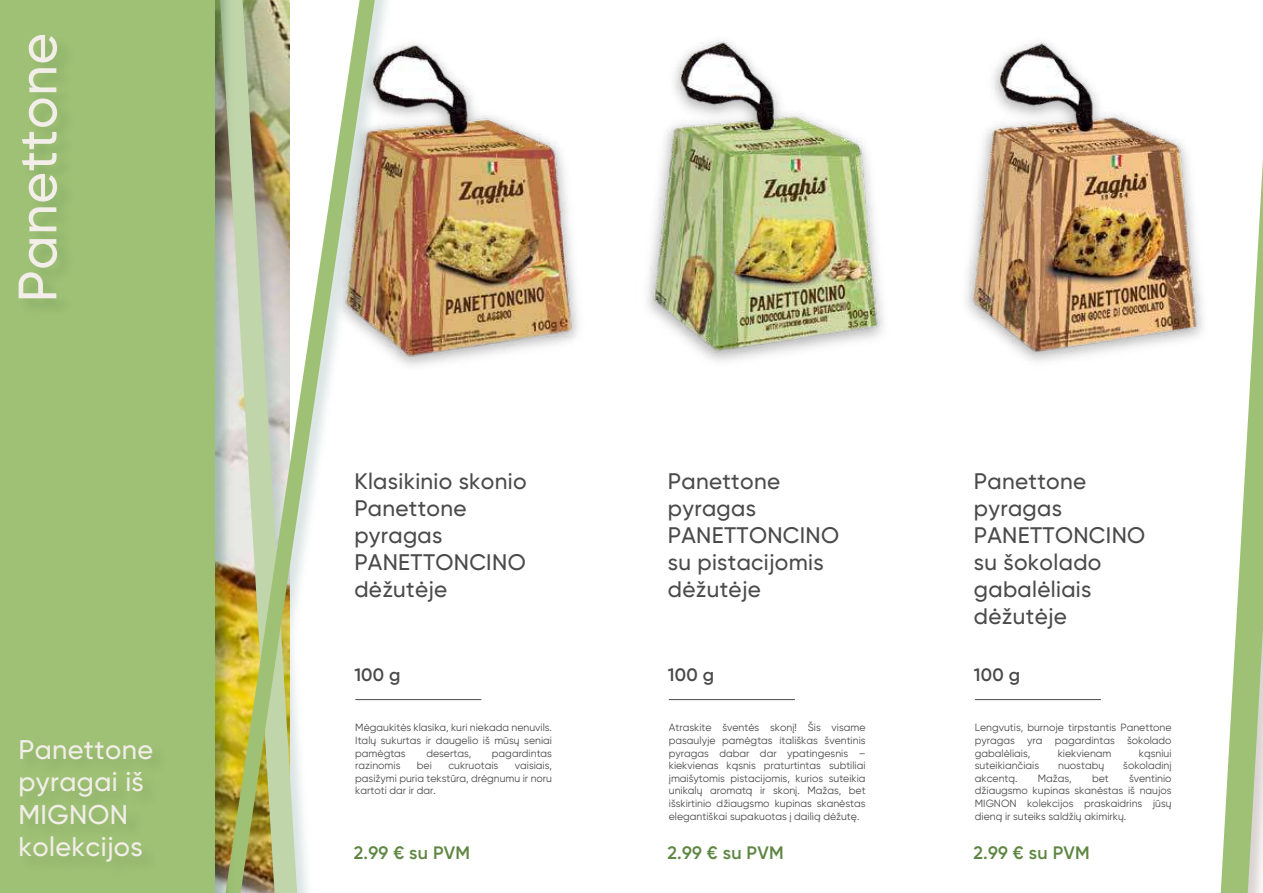
<style>
.page{position:relative;width:1263px;height:893px;background:#fff}
.page>*{position:absolute;margin:0;border:0;box-sizing:border-box;transform-origin:0 0}
.t1{font:500 54px "Gilroy";letter-spacing:.015em;color:#f3eee9}
.t2{font:500 27px/32.4px "Gilroy";letter-spacing:.015em;color:#f3eee9}
.t3{font:500 22.5px/27px "Gilroy";letter-spacing:.015em;color:#4b4a4a}
.t4{font:600 18px "Gilroy";letter-spacing:.015em;color:#5e8642}
.t5{font:600 18px "Gilroy";letter-spacing:.015em;color:#4b4a4a}
.t6{font:10.5px/12.6px "Gilroy";color:#4b4a4a;text-align:justify}
</style>
<div class="page">
<img style="left:410px;top:44px;width:58px;height:322px">
<hr style="left:975px;top:699px;width:126px;height:1px;background:#4b4a4a">
<hr style="left:669px;top:699px;width:126px;height:1px;background:#4b4a4a">
<hr style="left:355px;top:699px;width:126px;height:1px;background:#4b4a4a">
<img style="left:398px;top:44px;width:12px;height:657px">
<img style="left:236px;top:0;width:162px;height:893px">
<svg style="left:1220px;top:509px;width:43px;height:384px"></svg>
<img style="left:468px;top:41px;width:319px;height:320px">
<img style="left:787px;top:42px;width:476px;height:467px">
<img style="left:215px;top:0;width:21px;height:893px">
<div style="left:0;top:0;width:215px;height:893px;background:#9fc175"></div>
<img style="left:215px;top:732px;width:8px;height:152px">
<h1 class="t1" style="left:4px;top:302px;width:271px;rotate:-90deg">Panettone</h1>
<h2 class="t2" style="left:18px;top:733px;width:136px">Panettone pyragai iš<br>MIGNON kolekcijos</h2>
<h3 class="t3" style="left:354px;top:468px;width:174px">Klasikinio skonio<br>Panettone pyragas<br>PANETTONCINO dėžutėje</h3>
<h3 class="t5" style="left:354px;top:664px;width:48px">100 g</h3>
<p class="t6" style="left:355px;top:721px;width:198px">Mėgaukitės klasika, kuri niekada nenuvils.<br>Italų sukurtas ir daugelio iš mūsų seniai pamėgtas</p>
<p class="t6" style="left:426px;top:747px;width:46px">desertas,</p>
<p class="t6" style="left:492px;top:747px;width:62px">pagardintas</p>
<p class="t6" style="left:355px;top:759px;width:47px">razinomis</p>
<p class="t6" style="left:417px;top:759px;width:16px">bei</p>
<p class="t6" style="left:448px;top:759px;width:51px">cukruotais</p>
<p class="t6" style="left:355px;top:759px;width:198px;text-indent:159px">vaisiais, pasižymi puria tekstūra, drėgnumu ir noru kartoti dar ir dar.</p>
<h3 class="t4" style="left:354px;top:841px;width:118px">2.99 € su PVM</h3>
<h3 class="t3" style="left:668px;top:468px;width:173px">Panettone pyragas<br>PANETTONCINO su pistacijomis dėžutėje</h3>
<h3 class="t5" style="left:668px;top:664px;width:48px">100 g</h3>
<p class="t6" style="left:669px;top:721px;width:198px">Atraskite šventės skonį! Šis visame pasaulyje pamėgtas itališkas šventinis pyragas dabar dar ypatingesnis – kiekvienas kąsnis praturtintas subtiliai įmaišytomis pistacijomis, kurios suteikia unikalų aromatą ir skonį. Mažas, bet išskirtinio džiaugsmo kupinas skanėstas elegantiškai supakuotas į dailią dėžutę.</p>
<h3 class="t4" style="left:667px;top:841px;width:118px">2.99 € su PVM</h3>
<h3 class="t3" style="left:974px;top:468px;width:173px">Panettone pyragas<br>PANETTONCINO su šokolado gabalėliais dėžutėje</h3>
<h3 class="t5" style="left:974px;top:664px;width:48px">100 g</h3>
<p class="t6" style="left:975px;top:721px;width:198px">Lengvutis, burnoje tirpstantis Panettone pyragas yra pagardintas šokolado gabalėliais,</p>
<p class="t6" style="left:1058px;top:747px;width:55px">kiekvienam</p>
<p class="t6" style="left:1139px;top:747px;width:34px">kąsniui</p>
<p class="t6" style="left:975px;top:759px;width:66px">suteikiančiais</p>
<p class="t6" style="left:1058px;top:759px;width:48px">nuostabų</p>
<p class="t6" style="left:1123px;top:759px;width:50px">šokoladinį</p>
<p class="t6" style="left:975px;top:772px;width:44px">akcentą.</p>
<p class="t6" style="left:1038px;top:772px;width:35px">Mažas,</p>
<p class="t6" style="left:1092px;top:772px;width:18px">bet</p>
<p class="t6" style="left:975px;top:772px;width:198px;text-indent:154px">šventinio džiaugsmo kupinas skanėstas iš naujos MIGNON kolekcijos praskaidrins jūsų dieną ir suteiks saldžių akimirkų.</p>
<h3 class="t4" style="left:973px;top:841px;width:118px">2.99 € su PVM</h3>
</div>
